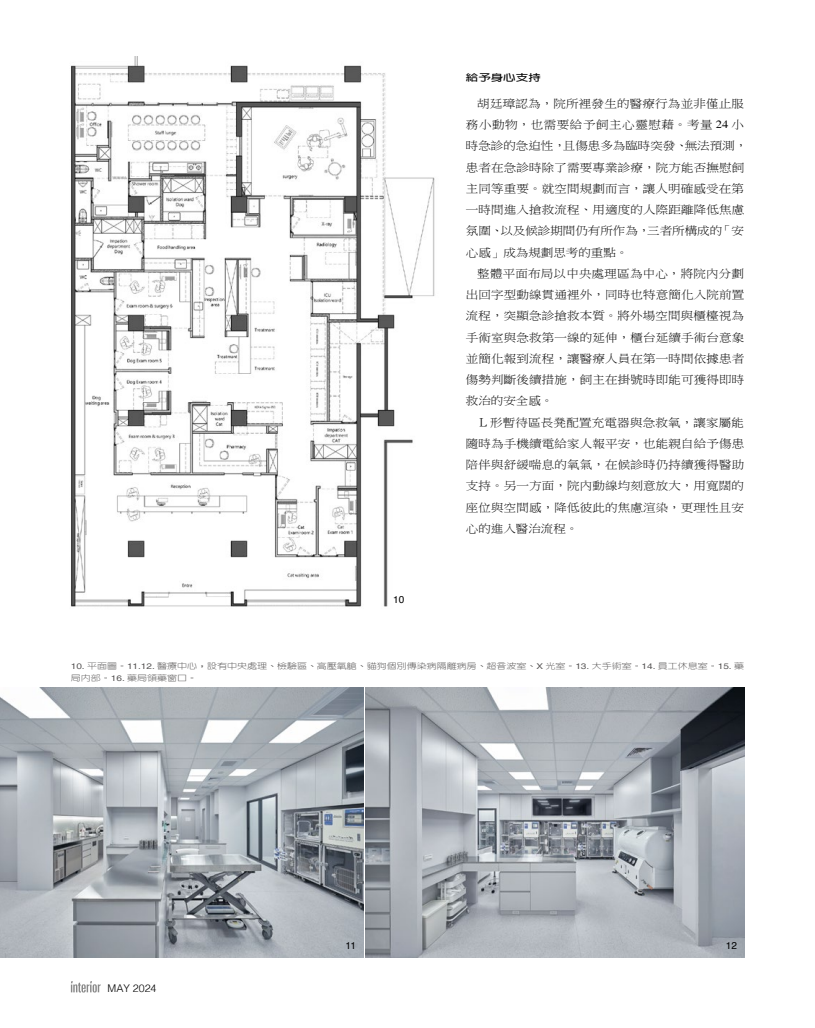
<style>
.page{position:relative;width:815px;height:1028px;background:#fff}
.page>*{position:absolute;margin:0;border:0;box-sizing:border-box;transform-origin:0 0}
.t1{font:11.25px "Ming Li U";letter-spacing:.015em;color:#000;scale:1.11 1}
.t2{font:11.25px "Ming Li U";letter-spacing:.045em;color:#000;scale:1.11 1}
.t3{font:300 10.62px "Helvetica";color:#000}
.t4{font:10px "Helvetica";color:#000}
.t5{font:700 9.38px "AR Hei B5";color:#000;scale:1.33 1}
.t6{font:300 8px/12px "AR New Hei B5";color:#595757;scale:1.25 1}
.s1{font-family:"Times"}
.s2{font-family:"Helvetica";font-weight:400}
.s3{font-weight:700}
</style>
<div class="page">
<svg style="left:71px;top:981px;width:30px;height:11px"></svg>
<img style="left:0;top:688px;width:744px;height:269px">
<img style="left:70px;top:57px;width:365px;height:550px">
<p class="t4" style="left:393px;top:592px;width:13px">10</p>
<p class="t5" style="left:466px;top:72px;width:58px">給予身心支持</p>
<p class="t1" style="left:477px;top:98px;width:242px">胡廷璋認為，院所裡發生的醫療行為並非僅止服</p>
<p class="t2" style="left:466px;top:119px;width:252px">務小動物，也需要給予飼主心靈慰藉。考量 <span class="s1">24</span> 小</p>
<p class="t1" style="left:466px;top:140px;width:255px">時急診的急迫性，且傷患多為臨時突發、無法預測，</p>
<p class="t1" style="left:466px;top:161px;width:252px">患者在急診時除了需要專業診療，院方能否撫慰飼</p>
<p class="t1" style="left:466px;top:183px;width:252px">主同等重要。就空間規劃而言，讓人明確感受在第</p>
<p class="t1" style="left:466px;top:204px;width:252px">一時間進入搶救流程、用適度的人際距離降低焦慮</p>
<p class="t1" style="left:466px;top:225px;width:252px">氛圍、以及候診期間仍有所作為，三者所構成的「安</p>
<p class="t1" style="left:466px;top:246px;width:148px">心感」成為規劃思考的重點。</p>
<p class="t1" style="left:477px;top:268px;width:242px">整體平面布局以中央處理區為中心，將院內分劃</p>
<p class="t1" style="left:466px;top:289px;width:252px">出回字型動線貫通裡外，同時也特意簡化入院前置</p>
<p class="t1" style="left:466px;top:310px;width:252px">流程，突顯急診搶救本質。將外場空間與櫃檯視為</p>
<p class="t1" style="left:466px;top:332px;width:252px">手術室與急救第一線的延伸，櫃台延續手術台意象</p>
<p class="t1" style="left:466px;top:353px;width:252px">並簡化報到流程，讓醫療人員在第一時間依據患者</p>
<p class="t1" style="left:466px;top:374px;width:252px">傷勢判斷後續措施，飼主在掛號時即能可獲得即時</p>
<p class="t1" style="left:466px;top:395px;width:80px">救治的安全感。</p>
<p class="t1" style="left:477px;top:417px;width:242px">Ｌ形暫待區長凳配置充電器與急救氧，讓家屬能</p>
<p class="t1" style="left:466px;top:438px;width:252px">隨時為手機續電給家人報平安，也能親自給予傷患</p>
<p class="t1" style="left:466px;top:459px;width:252px">陪伴與舒緩喘息的氧氣，在候診時仍持續獲得醫助</p>
<p class="t1" style="left:466px;top:480px;width:252px">支持。另一方面，院內動線均刻意放大，用寬闊的</p>
<p class="t1" style="left:466px;top:502px;width:252px">座位與空間感，降低彼此的焦慮渲染，更理性且安</p>
<p class="t1" style="left:466px;top:523px;width:103px">心的進入醫治流程。</p>
<p class="t6" style="left:71px;top:660px;width:540px"><span class="s2">10.</span> 平面圖<span class="s3">。</span><span class="s2">11.12.</span> 醫療中心<span class="s3">，</span>設有中央處理<span class="s3">、</span>檢驗區<span class="s3">、</span>高壓氧艙<span class="s3">、</span>貓狗個別傳染病隔離病房<span class="s3">、</span>超音波室<span class="s3">、</span><span class="s2">X</span> 光室<span class="s3">。</span><span class="s2">13.</span> 大手術室<span class="s3">。</span><span class="s2">14.</span> 員工休息室<span class="s3">。</span><span class="s2">15.</span> 藥局內部<span class="s3">。</span><span class="s2">16.</span> 藥局領藥窗口<span class="s3">。</span></p>
<p class="t3" style="left:108px;top:978px;width:51px">MAY 2024</p>
<p class="t4" style="left:346px;top:938px;width:12px">11</p>
<p class="t4" style="left:726px;top:938px;width:13px">12</p>
</div>
